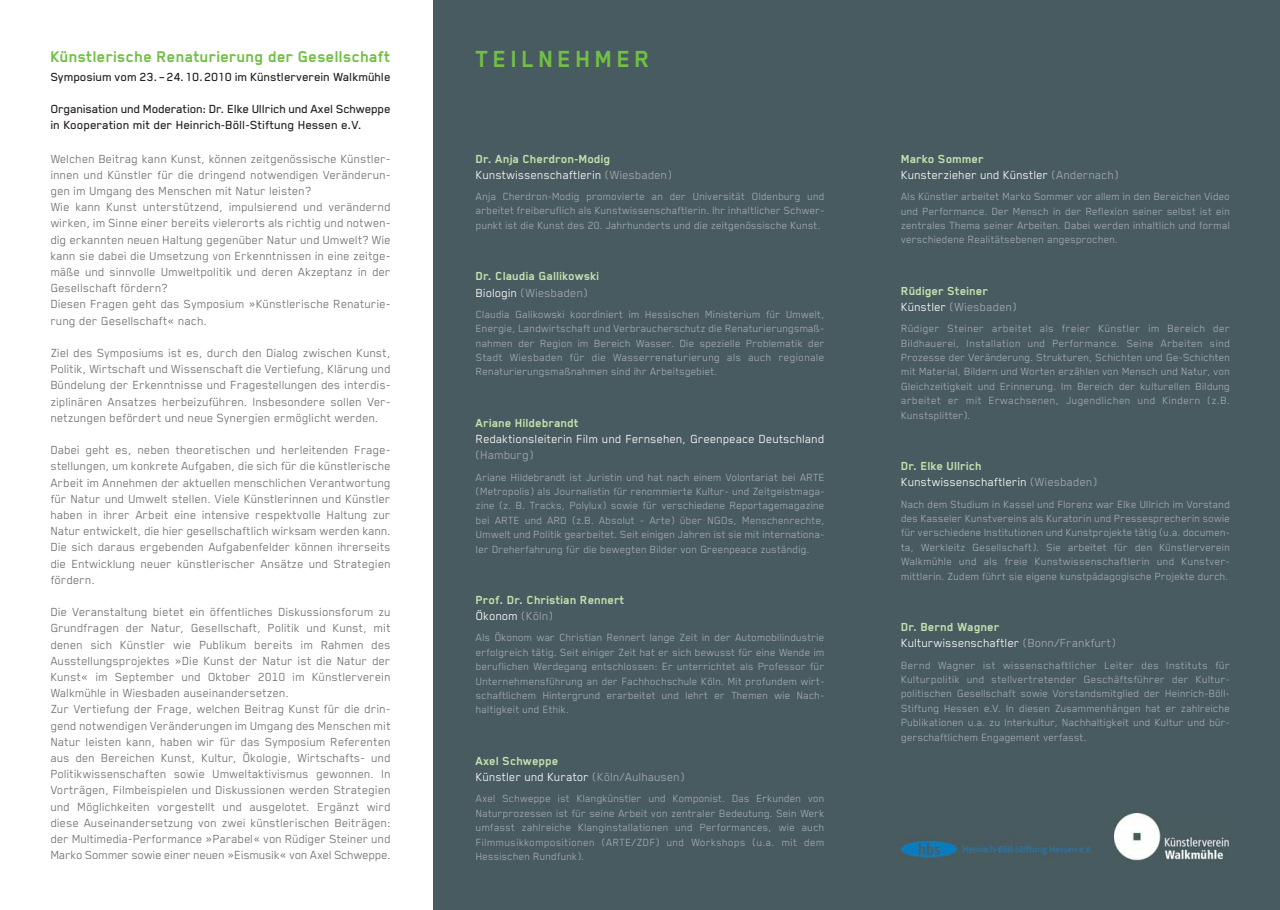
<style>
.page{position:relative;width:1280px;height:910px;background:#fff}
.page>*{position:absolute;margin:0;border:0;box-sizing:border-box;transform-origin:0 0}
.t1{font:700 27px "Blender Pro";letter-spacing:.145em;color:#71bf44}
.t2{font:700 18px "Blender Pro";letter-spacing:.005em;color:#71bf44}
.t3{font:13.5px/16.2px "Blender Pro";color:#6c6e70}
.t4{font:13.5px/16.2px "Blender Pro";color:#fff}
.t5{font:500 13.5px/16.2px "Blender Pro";letter-spacing:-.005em;color:#231f20}
.t6{font:700 13.5px/16.2px "Blender Pro";color:#c5e1ae}
.t7{font:12px/14.4px "Blender Pro";color:#a4aaae;text-align:justify}
.s1{font-weight:700;color:#c5e1ae}
.s2{color:#a4aaae}
.s3{font-weight:400;color:#fff}
.s4{font-weight:400;color:#a4aaae}
</style>
<div class="page">
<div style="left:434px;top:0;width:846px;height:910px;background:#485b60"></div>
<img style="left:1114px;top:814px;width:116px;height:47px">
<img style="left:901px;top:836px;width:192px;height:23px">
<p class="t2" style="left:51px;top:50px;width:342px">Künstlerische Renaturierung der Gesellschaft</p>
<p class="t1" style="left:476px;top:50px;width:177px">TEILNEHMER</p>
<p class="t5" style="left:51px;top:68px;width:342px">Symposium vom 23.–24.10.2010 im Künstlerverein Walkmühle</p>
<p class="t5" style="left:51px;top:100px;width:342px">Organisation und Moderation: Dr. Elke Ullrich und Axel Schweppe in Kooperation mit der Heinrich-Böll-Stiftung Hessen e.V.</p>
<p class="t3" style="left:51px;top:150px;width:342px">Welchen Beitrag kann Kunst, können zeitgenössische Künstler&shy;innen und Künstler für die dringend notwendigen Veränderun&shy;gen im Umgang des Menschen mit Natur leisten?<br>Wie kann Kunst unterstützend, impulsierend und verändernd wirken, im Sinne einer bereits vielerorts als richtig und notwen&shy;dig erkannten neuen Haltung gegenüber Natur und Umwelt? Wie kann sie dabei die Umsetzung von Erkenntnissen in eine zeitge&shy;mäße und sinnvolle Umweltpolitik und deren Akzeptanz in der Gesellschaft fördern?<br>Diesen Fragen geht das Symposium »Künstlerische Renaturie&shy;rung der Gesellschaft« nach.</p>
<p class="t3" style="left:51px;top:344px;width:342px;text-align:justify">Ziel des Symposiums ist es, durch den Dialog zwischen Kunst, Politik, Wirtschaft und Wissenschaft die Vertiefung, Klärung und Bündelung der Erkenntnisse und Fragestellungen des interdis&shy;ziplinären Ansatzes herbeizuführen. Insbesondere sollen Ver&shy;netzungen befördert und neue Synergien ermöglicht werden.</p>
<p class="t3" style="left:51px;top:441px;width:342px;text-align:justify">Dabei geht es, neben theoretischen und herleitenden Frage&shy;stellungen, um konkrete Aufgaben, die sich für die künstlerische Arbeit im Annehmen der aktuellen menschlichen Verantwortung für Natur und Umwelt stellen. Viele Künstlerinnen und Künstler haben in ihrer Arbeit eine intensive respektvolle Haltung zur Natur entwickelt, die hier gesellschaftlich wirksam werden kann.<br>Die sich daraus ergebenden Aufgabenfelder können ihrerseits die Entwicklung neuer künstlerischer Ansätze und Strategien fördern.</p>
<p class="t3" style="left:51px;top:603px;width:342px">Die Veranstaltung bietet ein öffentliches Diskussionsforum zu Grundfragen der Natur, Gesellschaft, Politik und Kunst, mit denen sich Künstler wie Publikum bereits im Rahmen des Ausstellungsprojektes »Die Kunst der Natur ist die Natur der Kunst« im September und Oktober 2010 im Künstlerverein Walkmühle in Wiesbaden auseinandersetzen.<br>Zur Vertiefung der Frage, welchen Beitrag Kunst für die drin&shy;gend notwendigen Veränderungen im Umgang des Menschen mit Natur leisten kann, haben wir für das Symposium Referenten aus den Bereichen Kunst, Kultur, Ökologie, Wirtschafts- und Politikwissenschaften sowie Umweltaktivismus gewonnen. In Vorträgen, Filmbeispielen und Diskussionen werden Strategien und Möglichkeiten vorgestellt und ausgelotet. Ergänzt wird diese Auseinandersetzung von zwei künstlerischen Beiträgen: der Multimedia-Performance »Parabel« von Rüdiger Steiner und Marko Sommer sowie einer neuen »Eismusik« von Axel Schweppe.</p>
<p class="t4" style="left:476px;top:150px;width:198px"><span class="s1">Dr. Anja Cherdron-Modig<br></span>Kunstwissenschaftlerin <span class="s2">(Wiesbaden)</span></p>
<p class="t7" style="left:476px;top:189px;width:350px">Anja Cherdron-Modig promovierte an der Universität Oldenburg und arbeitet freiberuflich als Kunstwissenschaftlerin. Ihr inhaltlicher Schwer&shy;punkt ist die Kunst des 20. Jahrhunderts und die zeitgenössische Kunst.</p>
<p class="t6" style="left:476px;top:269px;width:125px">Dr. Claudia Gallikowski<br><span class="s3">Biologin</span> <span class="s4">(Wiesbaden)</span></p>
<p class="t7" style="left:476px;top:306px;width:350px">Claudia Galikowski koordiniert im Hessischen Ministerium für Umwelt, Energie, Landwirtschaft und Verbraucherschutz die Renaturierungsmaß&shy;nahmen der Region im Bereich Wasser. Die spezielle Problematik der Stadt Wiesbaden für die Wasserrenaturierung als auch regionale Renaturierungsmaßnahmen sind ihr Arbeitsgebiet.</p>
<p class="t4" style="left:476px;top:414px;width:350px"><span class="s1">Ariane Hildebrandt<br></span>Redaktionsleiterin Film und Fernsehen, Greenpeace Deutschland <span class="s2">(Hamburg)</span></p>
<p class="t7" style="left:476px;top:469px;width:350px">Ariane Hildebrandt ist Juristin und hat nach einem Volontariat bei ARTE (Metropolis) als Journalistin für renommierte Kultur- und Zeitgeistmaga&shy;zine (z. B. Tracks, Polylux) sowie für verschiedene Reportagemagazine bei ARTE und ARD (z.B. Absolut - Arte) über NGOs, Menschenrechte, Umwelt und Politik gearbeitet. Seit einigen Jahren ist sie mit internationa&shy;ler Dreherfahrung für die bewegten Bilder von Greenpeace zuständig.</p>
<p class="t6" style="left:476px;top:593px;width:150px">Prof. Dr. Christian Rennert<br><span class="s3">Ökonom</span> <span class="s4">(Köln)</span></p>
<p class="t7" style="left:476px;top:630px;width:350px">Als Ökonom war Christian Rennert lange Zeit in der Automobilindustrie erfolgreich tätig. Seit einiger Zeit hat er sich bewusst für eine Wende im beruflichen Werdegang entschlossen: Er unterrichtet als Professor für Unternehmensführung an der Fachhochschule Köln. Mit profundem wirt&shy;schaftlichem Hintergrund erarbeitet und lehrt er Themen wie Nach&shy;haltigkeit und Ethik.</p>
<p class="t4" style="left:476px;top:752px;width:210px"><span class="s1">Axel Schweppe<br></span>Künstler und Kurator <span class="s2">(Köln/Aulhausen)</span></p>
<p class="t7" style="left:476px;top:791px;width:350px">Axel Schweppe ist Klangkünstler und Komponist. Das Erkunden von Naturprozessen ist für seine Arbeit von zentraler Bedeutung. Sein Werk umfasst zahlreiche Klanginstallationen und Performances, wie auch Filmmusikkompositionen (ARTE/ZDF) und Workshops (u.a. mit dem Hessischen Rundfunk).</p>
<p class="t4" style="left:901px;top:150px;width:219px"><span class="s1">Marko Sommer<br></span>Kunsterzieher und Künstler <span class="s2">(Andernach)</span></p>
<p class="t7" style="left:901px;top:189px;width:330px">Als Künstler arbeitet Marko Sommer vor allem in den Bereichen Video und Performance. Der Mensch in der Reflexion seiner selbst ist ein zentrales Thema seiner Arbeiten. Dabei werden inhaltlich und formal verschiedene Realitätsebenen angesprochen.</p>
<p class="t6" style="left:901px;top:284px;width:117px">Rüdiger Steiner<br><span class="s3">Künstler</span> <span class="s4">(Wiesbaden)</span></p>
<p class="t7" style="left:901px;top:321px;width:330px">Rüdiger Steiner arbeitet als freier Künstler im Bereich der Bildhauerei, Installation und Performance. Seine Arbeiten sind Prozesse der Veränderung. Strukturen, Schichten und Ge-Schichten mit Material, Bildern und Worten erzählen von Mensch und Natur, von Gleichzeitigkeit und Erinnerung. Im Bereich der kulturellen Bildung arbeitet er mit Erwachsenen, Jugendlichen und Kindern (z.B.<br>Kunstsplitter).</p>
<p class="t4" style="left:901px;top:457px;width:198px"><span class="s1">Dr. Elke Ullrich<br></span>Kunstwissenschaftlerin <span class="s2">(Wiesbaden)</span></p>
<p class="t7" style="left:901px;top:496px;width:330px">Nach dem Studium in Kassel und Florenz war Elke Ullrich im Vorstand des Kasseler Kunstvereins als Kuratorin und Pressesprecherin sowie für verschiedene Institutionen und Kunstprojekte tätig (u.a. documen&shy;ta, Werkleitz Gesellschaft). Sie arbeitet für den Künstlerverein Walkmühle und als freie Kunstwissenschaftlerin und Kunstver&shy;mittlerin. Zudem führt sie eigene kunstpädagogische Projekte durch.</p>
<p class="t4" style="left:901px;top:618px;width:216px"><span class="s1">Dr. Bernd Wagner<br></span>Kulturwissenschaftler <span class="s2">(Bonn/Frankfurt)</span></p>
<p class="t7" style="left:901px;top:657px;width:330px">Bernd Wagner ist wissenschaftlicher Leiter des Instituts für Kulturpolitik und stellvertretender Geschäftsführer der Kultur&shy;politischen Gesellschaft sowie Vorstandsmitglied der Heinrich-Böll-Stiftung Hessen e.V. In diesen Zusammenhängen hat er zahlreiche Publikationen u.a. zu Interkultur, Nachhaltigkeit und Kultur und bür&shy;gerschaftlichem Engagement verfasst.</p>
</div>
